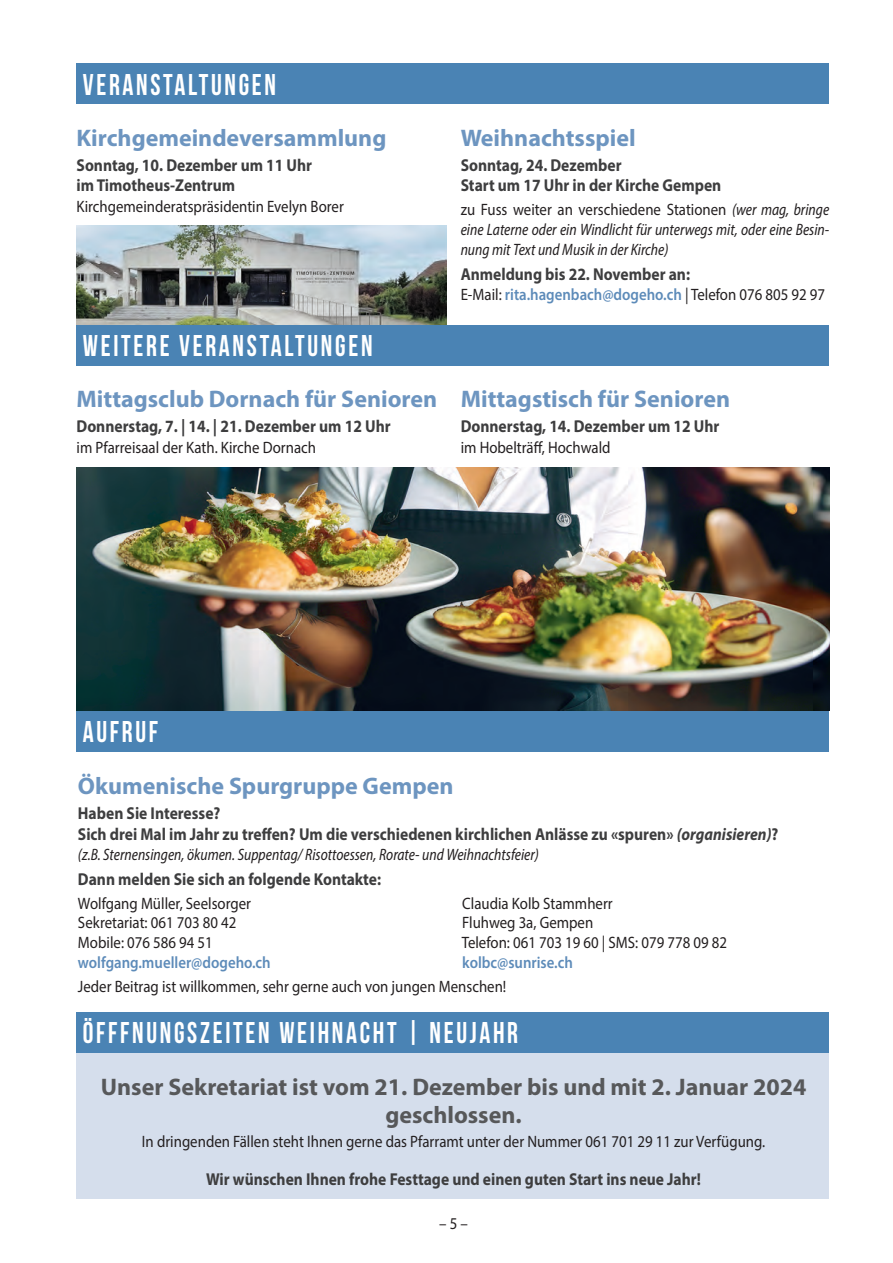
<style>
.page{position:relative;width:893px;height:1263px;background:#fff}
.page>*{position:absolute;margin:0;border:0;box-sizing:border-box;transform-origin:0 0}
.t1{font:30px "Bebas Neue";letter-spacing:.1em;color:#fff;scale:.9 1}
.Fliesstext{font:700 24px "Myriad Pro";color:#6d95c0}
.t2{font:700 24px "Myriad Pro";color:#57585a}
.Fliesstext-2{font:700 17.25px/20.7px "Myriad Pro";color:#3e3e3f;scale:.9 1}
.Fliesstext-3{font:16.5px "Myriad Pro";color:#231f20;scale:.9 1}
.Fliesstext-4{font:italic semi-condensed 16.5px/19.8px "Myriad Pro";color:#231f20;text-align:justify;scale:.9 1}
.Fliesstext-5{font:600 16.5px "Myriad Pro";color:#5d8bb9;scale:.9 1}
.s1{font-style:normal;font-stretch:normal}
.s2{font-weight:600;color:#5d8bb9}
.s3{font-style:italic}
</style>
<div class="page">
<div style="left:77px;top:64px;width:752px;height:40px;background:#4a83b4"></div>
<img style="left:77px;top:468px;width:752px;height:243px">
<div style="left:77px;top:1052px;width:752px;height:147px;background:#d5deec"></div>
<div style="left:77px;top:1012px;width:752px;height:40px;background:#4a83b4"></div>
<img style="left:77px;top:225px;width:370px;height:100px">
<div style="left:77px;top:325px;width:752px;height:41px;background:#4a83b4"></div>
<div style="left:77px;top:711px;width:752px;height:40px;background:#4a83b4"></div>
<p class="t1" style="left:83px;top:68px;width:216px">VERANSTALTUNGEN</p>
<p class="Fliesstext" style="left:77px;top:122px;width:311px">Kirchgemeindeversammlung</p>
<p class="Fliesstext-2" style="left:77px;top:154px;width:263px">Sonntag, 10. Dezember um 11 Uhr im Timotheus-Zentrum</p>
<p class="Fliesstext-3" style="left:77px;top:196px;width:299px">Kirchgemeinderatspräsidentin Evelyn Borer</p>
<p class="t1" style="left:83px;top:329px;width:323px">WEITERE VERANSTALTUNGEN</p>
<p class="Fliesstext" style="left:77px;top:383px;width:362px">Mittagsclub Dornach für Senioren</p>
<p class="Fliesstext-2" style="left:77px;top:415px;width:351px">Donnerstag, 7. | 14. | 21. Dezember um 12 Uhr</p>
<p class="Fliesstext-3" style="left:77px;top:437px;width:268px">im Pfarreisaal der Kath. Kirche Dornach</p>
<p class="Fliesstext" style="left:461px;top:122px;width:176px">Weihnachtsspiel</p>
<p class="Fliesstext-2" style="left:461px;top:154px;width:291px">Sonntag, 24. Dezember<br>Start um 17 Uhr in der Kirche Gempen</p>
<p class="Fliesstext-4" style="left:461px;top:200px;width:411px"><span class="s1">zu Fuss weiter an verschiedene Stationen</span> (wer mag, bringe eine Laterne oder ein Windlicht für unterwegs mit, oder eine Besin&shy;nung mit Text und Musik in der Kirche)</p>
<p class="Fliesstext-2" style="left:461px;top:263px;width:256px">Anmeldung bis 22. November an:</p>
<p class="Fliesstext-3" style="left:461px;top:284px;width:406px">E-Mail: <span class="s2">rita.hagenbach@dogeho.ch</span> | Telefon 076 805 92 97</p>
<p class="Fliesstext" style="left:461px;top:383px;width:271px">Mittagstisch für Senioren</p>
<p class="Fliesstext-2" style="left:461px;top:415px;width:289px">Donnerstag, 14. Dezember um 12 Uhr</p>
<p class="Fliesstext-3" style="left:461px;top:437px;width:168px">im Hobelträff, Hochwald</p>
<p class="t1" style="left:83px;top:715px;width:85px">AUFRUF</p>
<p class="Fliesstext" style="left:78px;top:770px;width:377px">Ökumenische Spurgruppe Gempen</p>
<p class="Fliesstext-2" style="left:78px;top:802px;width:780px">Haben Sie Interesse?<br>Sich drei Mal im Jahr zu treffen? Um die verschiedenen kirchlichen Anlässe zu «spuren» <span class="s3">(organisieren)</span>?</p>
<p class="Fliesstext-4" style="left:78px;top:844px;width:514px">(z.B. Sternensingen, ökumen. Suppentag/ Risottoessen, Rorate- und Weihnachtsfeier)</p>
<p class="Fliesstext-2" style="left:78px;top:868px;width:338px">Dann melden Sie sich an folgende Kontakte:</p>
<p class="Fliesstext-3" style="left:78px;top:893px;width:194px">Wolfgang Müller, Seelsorger</p>
<p class="Fliesstext-3" style="left:462px;top:893px;width:169px">Claudia Kolb Stammherr</p>
<p class="Fliesstext-3" style="left:78px;top:913px;width:178px">Sekretariat: 061 703 80 42</p>
<p class="Fliesstext-3" style="left:462px;top:913px;width:147px">Fluhweg 3a, Gempen</p>
<p class="Fliesstext-3" style="left:78px;top:932px;width:151px">Mobile: 076 586 94 51</p>
<p class="Fliesstext-3" style="left:462px;top:932px;width:296px">Telefon: 061 703 19 60 | SMS: 079 778 09 82</p>
<p class="Fliesstext-5" style="left:78px;top:952px;width:216px">wolfgang.mueller@dogeho.ch</p>
<p class="Fliesstext-5" style="left:462px;top:952px;width:125px">kolbc@sunrise.ch</p>
<p class="Fliesstext-3" style="left:78px;top:976px;width:478px">Jeder Beitrag ist willkommen, sehr gerne auch von jungen Menschen!</p>
<p class="t1" style="left:83px;top:1016px;width:485px">ÖFFFNUNGSZEITEN WEIHNACHT | NEUJAHR</p>
<p class="t2" style="left:101px;top:1071px;width:707px">Unser Sekretariat ist vom 21. Dezember bis und mit 2. Januar 2024</p>
<p class="t2" style="left:385px;top:1100px;width:138px">geschlossen.</p>
<p class="Fliesstext-3" style="left:142px;top:1132px;width:694px">In dringenden Fällen steht Ihnen gerne das Pfarramt unter der Nummer 061 701 29 11 zur Verfügung.</p>
<p class="Fliesstext-2" style="left:206px;top:1168px;width:551px">Wir wünschen Ihnen frohe Festtage und einen guten Start ins neue Jahr!</p>
<p class="Fliesstext-3" style="left:439px;top:1213px;width:33px">– 5 –</p>
</div>
